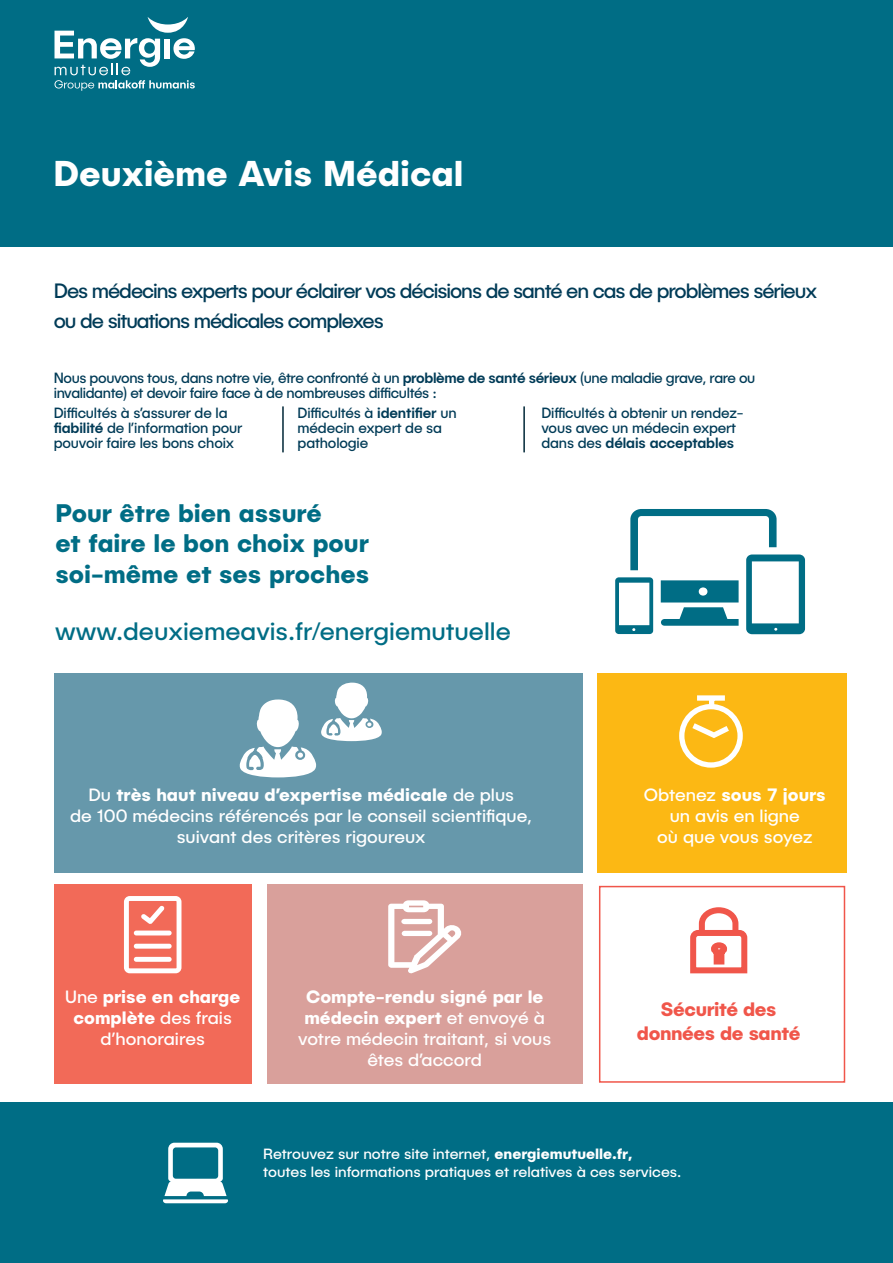
<style>
.page{position:relative;width:893px;height:1263px;background:#fff}
.page>*{position:absolute;margin:0;border:0;box-sizing:border-box;transform-origin:0 0}
.t1{font:700 36px "Publica Sans";color:#fff}
.t2{font:700 25.5px "Publica Sans";color:#006d85}
.t3{font:25.5px "Publica Sans";color:#006d85}
.t4{font:21px/30px "Publica Sans";letter-spacing:-.05em;color:#003b57}
.t5{font:700 19.5px/24px "Publica Sans";letter-spacing:-.02em;color:#f0564a;text-align:center}
.t6{font:18px/21px "Publica Sans";color:#fff;text-align:center}
.t7{font:700 18px "Publica Sans";color:#fff}
.t8{font:15px/15px "Publica Sans";letter-spacing:-.02em;color:#003b57;scale:.96 1}
.t9{font:15px "Publica Sans";color:#fff}
.s1{font-weight:500}
.s2{font-weight:400}
.s3{font-weight:700}
</style>
<div class="page">
<div style="left:54px;top:884px;width:198px;height:200px;background:#f26a58"></div>
<div style="left:267px;top:884px;width:315px;height:200px;background:#d9a09b"></div>
<div style="left:597px;top:673px;width:250px;height:200px;background:#fcb814"></div>
<div style="left:54px;top:673px;width:528px;height:200px;background:#6698ab"></div>
<hr style="left:282px;top:406px;width:2px;height:46px;background:#002737">
<hr style="left:523px;top:406px;width:2px;height:46px;background:#002737">
<svg style="left:690px;top:907px;width:58px;height:67px"></svg>
<div style="left:599px;top:886px;width:246px;height:197px;border:2px solid #f0564a"></div>
<svg style="left:615px;top:509px;width:190px;height:125px"></svg>
<svg style="left:240px;top:682px;width:142px;height:95px"></svg>
<svg style="left:388px;top:900px;width:74px;height:74px"></svg>
<svg style="left:679px;top:695px;width:64px;height:73px"></svg>
<svg style="left:124px;top:896px;width:57px;height:77px"></svg>
<div style="left:0;top:1102px;width:893px;height:161px;background:#006d85"></div>
<div style="left:0;top:0;width:893px;height:247px;background:#006d85"></div>
<svg style="left:55px;top:17px;width:140px;height:74px"></svg>
<svg style="left:163px;top:1143px;width:65px;height:60px"></svg>
<p class="t1" style="left:53px;top:149px;width:412px">Deuxième Avis Médical</p>
<p class="t4" style="left:54px;top:275px;width:765px">Des médecins experts pour éclairer vos décisions de santé en cas de problèmes sérieux ou de situations médicales complexes</p>
<p class="t8" style="left:54px;top:370px;width:732px">Nous pouvons tous, dans notre vie, être confronté à un <span class="s1">problème de santé sérieux</span> (une maladie grave, rare ou invalidante) et devoir faire face à de nombreuses difficultés :</p>
<p class="t8" style="left:54px;top:405px;width:198px">Difficultés à s’assurer de la <span class="s1">fiabilité</span> de l’information pour pouvoir faire les bons choix</p>
<p class="t8" style="left:298px;top:405px;width:167px">Difficultés à <span class="s1">identifier</span> un médecin expert de sa pathologie</p>
<p class="t8" style="left:541px;top:405px;width:212px">Difficultés à obtenir un rendez&shy;vous avec un médecin expert dans des <span class="s1">délais acceptables</span></p>
<p class="t2" style="left:55px;top:496px;width:268px">Pour être bien assuré</p>
<p class="t2" style="left:55px;top:527px;width:315px">et faire le bon choix pour</p>
<p class="t2" style="left:55px;top:557px;width:315px">soi-même et ses proches</p>
<p class="t3" style="left:55px;top:615px;width:457px">www.deuxiemeavis.fr/energiemutuelle</p>
<p class="t7" style="left:88px;top:783px;width:427px"><span class="s2">Du</span> très haut niveau d’expertise médicale <span class="s2">de plus</span></p>
<p class="t6" style="left:70px;top:804px;width:464px">de 100 médecins référencés par le conseil scientifique, suivant des critères rigoureux</p>
<p class="t7" style="left:644px;top:783px;width:183px"><span class="s2">Obtenez</span> sous 7 jours</p>
<p class="t6" style="left:670px;top:804px;width:132px">un avis en ligne</p>
<p class="t6" style="left:657px;top:825px;width:157px">où que vous soyez</p>
<p class="t6" style="left:65px;top:985px;width:177px">Une <span class="s3">prise en charge complète</span> des frais d’honoraires</p>
<p class="t5" style="left:637px;top:996px;width:165px">Sécurité des données de santé</p>
<p class="t6" style="left:298px;top:985px;width:254px"><span class="s3">Compte-rendu signé par le médecin expert</span> et envoyé à votre médecin traitant, si vous êtes d’accord</p>
<p class="t9" style="left:263px;top:1145px;width:371px">Retrouvez sur notre site internet, <span class="s3">energiemutuelle.fr,</span></p>
<p class="t9" style="left:263px;top:1163px;width:420px">toutes les informations pratiques et relatives à ces services.</p>
</div>
